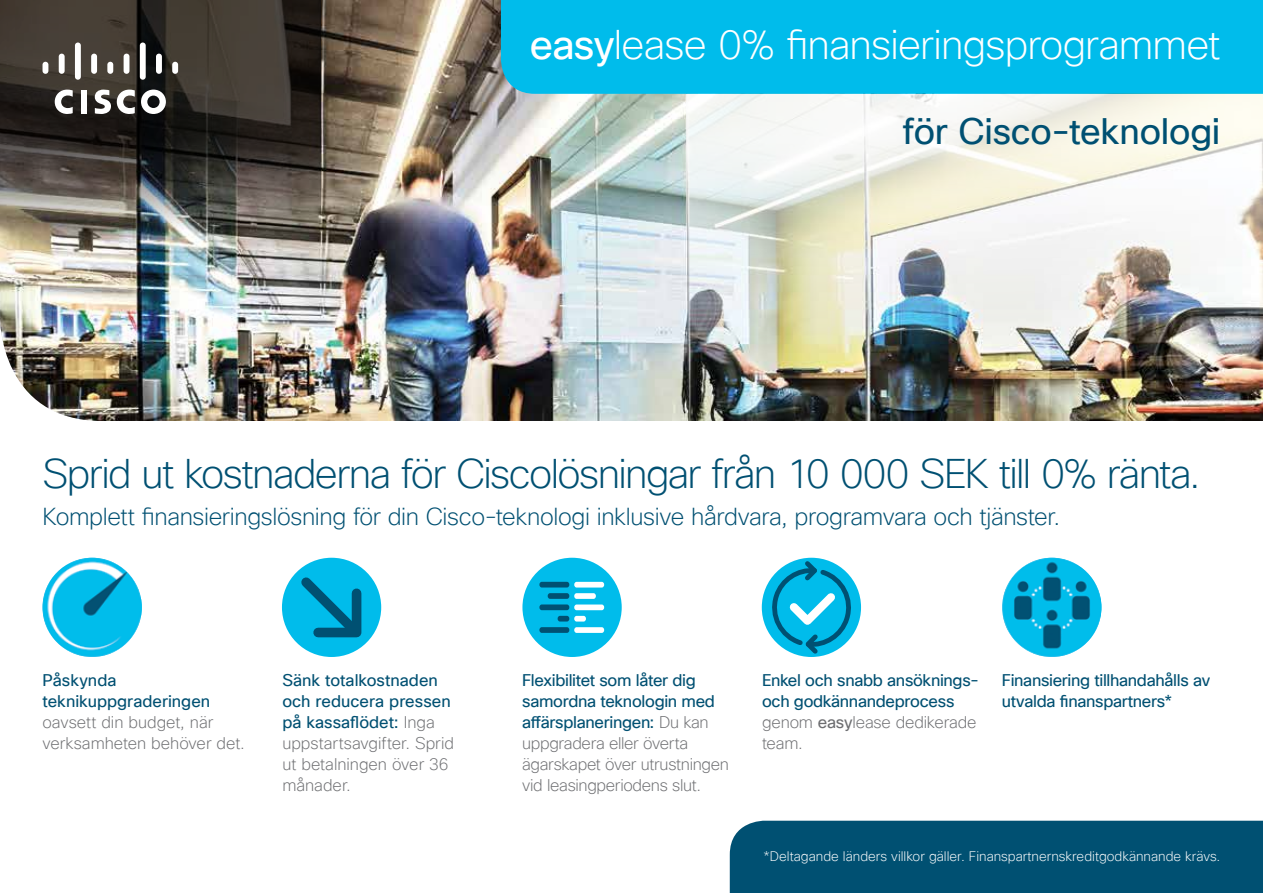
<style>
.page{position:relative;width:1263px;height:893px;background:#fff}
.page>*{position:absolute;margin:0;border:0;box-sizing:border-box;transform-origin:0 0}
.t1{font:200 40.5px "Cisco Sans TT";letter-spacing:-.04em;color:#005072}
.t2{font:200 40.5px "Cisco Sans TT";letter-spacing:-.02em;color:#fff}
.t3{font:36px "Cisco Sans TT";letter-spacing:-.005em;color:#005072}
.t4{font:200 24px "Cisco Sans TT";letter-spacing:-.015em;color:#005072}
.t5{font:200 16.5px/21px "Cisco Sans TT";letter-spacing:-.01em;color:#6d6e71}
.t6{font:16.5px/21px "Cisco Sans TT";letter-spacing:-.02em;color:#005072}
.t7{font:16.5px/21px "Cisco Sans TT";color:#005072}
.t8{font:200 13.5px "Cisco Sans TT";color:#fff}
.s1{font-weight:400}
.s2{font-weight:400;color:#005072}
.s3{font-weight:200;color:#6d6e71}
.s4{color:#6d6e71}
</style>
<div class="page">
<img style="left:0;top:0;width:1263px;height:421px">
<svg style="left:0;top:0;width:321px;height:252px;background:#4a453f"></svg>
<img style="left:687px;top:94px;width:576px;height:267px">
<div style="left:730px;top:821px;width:533px;height:72px;background:#005072"></div>
<div style="left:501px;top:0;width:762px;height:94px;background:#00bceb"></div>
<img style="left:1002px;top:558px;width:99px;height:99px;border-radius:50px">
<div style="left:522px;top:558px;width:100px;height:99px;background:#00bceb;border-radius:50%"></div>
<div style="left:282px;top:558px;width:99px;height:99px;background:#00bceb;border-radius:50%"></div>
<img style="left:43px;top:558px;width:99px;height:99px;border-radius:50px">
<div style="left:539px;top:582px;width:30px;height:5px;background:#005072;border-radius:3px"></div>
<div style="left:548px;top:593px;width:21px;height:6px;background:#005072;border-radius:3px"></div>
<div style="left:539px;top:604px;width:30px;height:6px;background:#005072;border-radius:3px"></div>
<div style="left:558px;top:616px;width:11px;height:5px;background:#005072;border-radius:3px"></div>
<div style="left:539px;top:627px;width:30px;height:6px;background:#005072;border-radius:3px"></div>
<div style="left:574px;top:582px;width:30px;height:5px;background:#fff;border-radius:3px"></div>
<div style="left:574px;top:593px;width:22px;height:6px;background:#fff;border-radius:3px"></div>
<div style="left:574px;top:604px;width:30px;height:6px;background:#fff;border-radius:3px"></div>
<div style="left:574px;top:616px;width:12px;height:6px;background:#fff;border-radius:3px"></div>
<div style="left:574px;top:627px;width:30px;height:6px;background:#fff;border-radius:3px"></div>
<svg style="left:292px;top:569px;width:76px;height:75px"></svg>
<svg style="left:764px;top:557px;width:95px;height:100px"></svg>
<div style="left:81px;top:90px;width:6px;height:24px;background:#fff"></div>
<svg style="left:117px;top:90px;width:18px;height:24px"></svg>
<svg style="left:55px;top:90px;width:18px;height:24px"></svg>
<svg style="left:141px;top:90px;width:25px;height:24px"></svg>
<svg style="left:95px;top:90px;width:16px;height:24px"></svg>
<div style="left:43px;top:62px;width:5px;height:12px;background:#fff;border-radius:3px"></div>
<div style="left:59px;top:54px;width:6px;height:20px;background:#fff;border-radius:3px"></div>
<div style="left:75px;top:43px;width:6px;height:37px;background:#fff;border-radius:3px"></div>
<div style="left:91px;top:54px;width:6px;height:20px;background:#fff;border-radius:3px"></div>
<div style="left:107px;top:62px;width:6px;height:12px;background:#fff;border-radius:3px"></div>
<div style="left:124px;top:54px;width:5px;height:20px;background:#fff;border-radius:3px"></div>
<div style="left:140px;top:43px;width:6px;height:37px;background:#fff;border-radius:3px"></div>
<div style="left:156px;top:54px;width:6px;height:20px;background:#fff;border-radius:3px"></div>
<div style="left:172px;top:62px;width:6px;height:12px;background:#fff;border-radius:3px"></div>
<h1 class="t2" style="left:530px;top:18px;width:692px"><span class="s1">easy</span>lease 0% finansieringsprogrammet</h1>
<h2 class="t3" style="left:902px;top:108px;width:319px">för Cisco-teknologi</h2>
<h1 class="t1" style="left:43px;top:448px;width:1160px">Sprid ut kostnaderna för Ciscolösningar från 10 000 SEK till 0% ränta.</h1>
<h3 class="t4" style="left:43px;top:501px;width:1019px">Komplett finansieringslösning för din Cisco-teknologi inklusive hårdvara, programvara och tjänster.</h3>
<p class="t7" style="left:43px;top:670px;width:169px">Påskynda teknikuppgraderingen</p>
<p class="t5" style="left:43px;top:712px;width:204px">oavsett din budget, när verksamheten behöver det.</p>
<p class="t5" style="left:282px;top:670px;width:173px"><span class="s2">Sänk totalkostnaden och reducera pressen på kassaflödet:</span> Inga uppstartsavgifter. Sprid ut betalningen över 36 månader.</p>
<p class="t5" style="left:522px;top:670px;width:208px"><span class="s2">Flexibilitet som låter dig samordna teknologin med affärsplaneringen:</span> Du kan uppgradera eller överta ägarskapet över utrustningen vid leasingperiodens slut.</p>
<p class="t6" style="left:762px;top:670px;width:218px">Enkel och snabb ansöknings&shy;och godkännandeprocess <span class="s3">genom</span> <span class="s4">easy</span><span class="s3">lease dedikerade team.</span></p>
<p class="t6" style="left:1002px;top:670px;width:210px">Finansiering tillhandahålls av utvalda finanspartners*</p>
<p class="t8" style="left:764px;top:848px;width:458px">*Deltagande länders villkor gäller. Finanspartnernskreditgodkännande krävs.</p>
</div>
